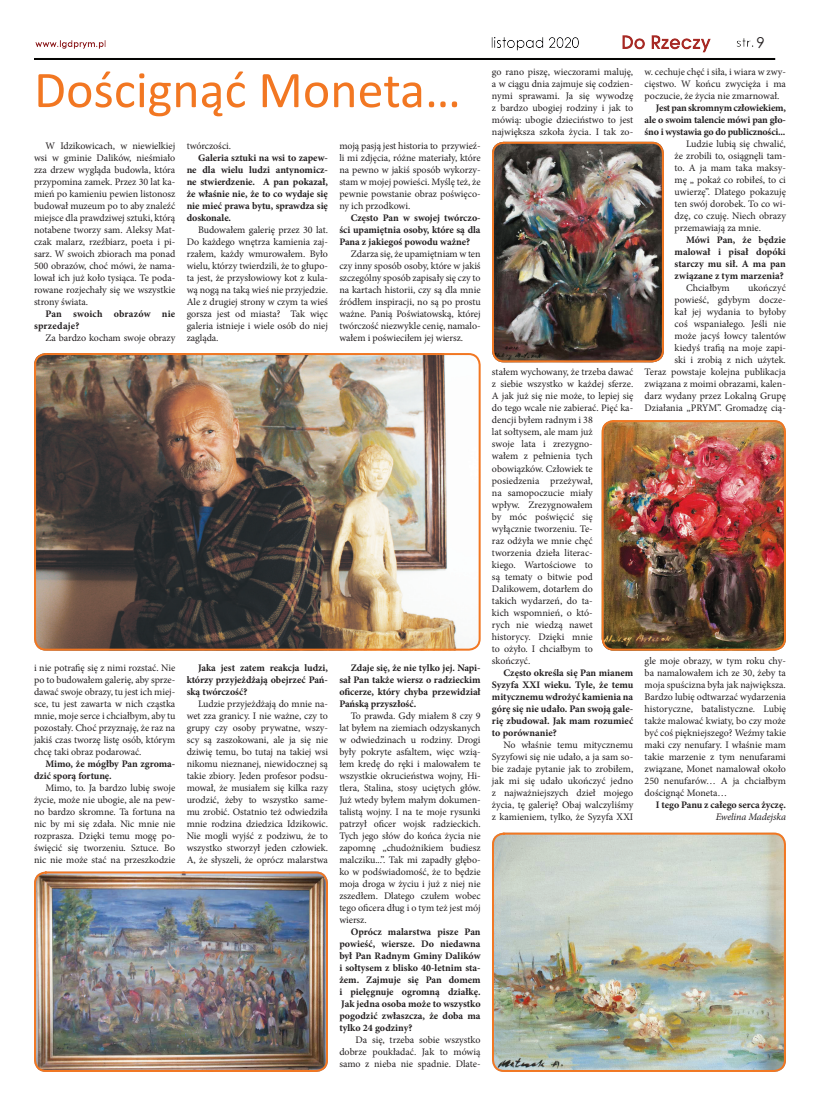
<style>
.page{position:relative;width:820px;height:1106px;background:#fff}
.page>*{position:absolute;margin:0;border:0;box-sizing:border-box;transform-origin:0 0}
.t1{font:52px "Calibri";color:#f27722}
.t2{font:15px "Century Gothic";color:#231f20}
.t3{font:10px/12px "Minion Pro";color:#231f20;text-align:justify}
.t4{font:700 10px/12px "Minion Pro";letter-spacing:-.005em;color:#231f20;text-align:justify}
.t5{font:700 10px/12px "Minion Pro";letter-spacing:.02em;color:#231f20}
.t6{font:italic 10px "Minion Pro";letter-spacing:-.01em;color:#231f20}
</style>
<div class="page">
<img style="left:34px;top:35px;width:740px;height:25px">
<img style="left:34px;top:874px;width:294px;height:197px">
<div style="left:34px;top:871px;width:294px;height:200px;border:2px solid #f27722;border-radius:11px"></div>
<img style="left:492px;top:142px;width:171px;height:220px">
<div style="left:492px;top:142px;width:171px;height:220px;border:2px solid #f27722;border-radius:11px"></div>
<img style="left:34px;top:353px;width:446px;height:297px">
<div style="left:34px;top:353px;width:446px;height:297px;border:2px solid #f27722;border-radius:11px"></div>
<img style="left:604px;top:420px;width:181px;height:230px">
<div style="left:601px;top:420px;width:184px;height:230px;border:2px solid #f27722;border-radius:11px"></div>
<img style="left:492px;top:834px;width:293px;height:237px">
<div style="left:492px;top:832px;width:293px;height:239px;border:2px solid #f27722;border-radius:11px"></div>
<h1 class="t1" style="left:34px;top:54px;width:428px">Doścignąć Moneta…</h1>
<p class="t3" style="left:34px;top:140px;width:143px;text-indent:11px">W Idzikowicach, w niewielkiej wsi w gminie Dalików, nieśmiało zza drzew wygląda budowla, która przypomina zamek. Przez 30 lat ka&shy;mień po kamieniu pewien listonosz budował muzeum po to aby znaleźć miejsce dla prawdziwej sztuki, którą notabene tworzy sam. Aleksy Mat&shy;czak malarz, rzeźbiarz, poeta i pi&shy;sarz. W swoich zbiorach ma ponad 500 obrazów, choć mówi, że nama&shy;lował ich już koło tysiąca. Te poda&shy;rowane rozjechały się we wszystkie strony świata.</p>
<p class="t5" style="left:34px;top:308px;width:143px;text-indent:11px">Pan swoich obrazów nie sprzedaje?</p>
<p class="t3" style="left:45px;top:332px;width:131px">Za bardzo kocham swoje obrazy</p>
<p class="t3" style="left:187px;top:140px;width:46px">twórczości.</p>
<p class="t4" style="left:187px;top:152px;width:143px;text-indent:11px">Galeria sztuki na wsi to zapew&shy;ne dla wielu ludzi antynomicz&shy;ne stwierdzenie. A pan pokazał, że właśnie nie, że to co wydaje się nie mieć prawa bytu, sprawdza się doskonale.</p>
<p class="t3" style="left:187px;top:224px;width:143px;text-indent:11px">Budowałem galerię przez 30 lat.<br>Do każdego wnętrza kamienia zaj&shy;rzałem, każdy wmurowałem. Było wielu, którzy twierdzili, że to głupo&shy;ta jest, że przysłowiowy kot z kula&shy;wą nogą na taką wieś nie przyjedzie.<br>Ale z drugiej strony w czym ta wieś gorsza jest od miasta? Tak więc galeria istnieje i wiele osób do niej zagląda.</p>
<p class="t3" style="left:339px;top:140px;width:143px">moją pasją jest historia to przywieź&shy;li mi zdjęcia, różne materiały, które na pewno w jakiś sposób wykorzy&shy;stam w mojej powieści. Myślę też, że pewnie powstanie obraz poświęco&shy;ny ich przodkowi.</p>
<p class="t4" style="left:339px;top:212px;width:143px;text-indent:11px">Często Pan w swojej twórczo&shy;ści upamiętnia osoby, które są dla Pana z jakiegoś powodu ważne?</p>
<p class="t3" style="left:339px;top:248px;width:143px;text-indent:11px">Zdarza się, że upamiętniam w ten czy inny sposób osoby, które w jakiś szczególny sposób zapisały się czy to na kartach historii, czy są dla mnie źródłem inspiracji, no są po prostu ważne. Panią Poświatowską, której twórczość niezwykle cenię, namalo&shy;wałem i poświeciłem jej wiersz.</p>
<p class="t3" style="left:34px;top:661px;width:143px">i nie potrafię się z nimi rozstać. Nie po to budowałem galerię, aby sprze&shy;dawać swoje obrazy, tu jest ich miej&shy;sce, tu jest zawarta w nich cząstka mnie, moje serce i chciałbym, aby tu pozostały. Choć przyznaję, że raz na jakiś czas tworzę listę osób, którym chcę taki obraz podarować.</p>
<p class="t4" style="left:34px;top:757px;width:143px;text-indent:11px">Mimo, że mógłby Pan zgroma&shy;dzić sporą fortunę.</p>
<p class="t3" style="left:34px;top:781px;width:143px;text-indent:11px">Mimo, to. Ja bardzo lubię swoje życie, może nie ubogie, ale na pew&shy;no bardzo skromne. Ta fortuna na nic by mi się zdała. Nic mnie nie rozprasza. Dzięki temu mogę po&shy;święcić się tworzeniu. Sztuce. Bo nic nie może stać na przeszkodzie</p>
<p class="t4" style="left:187px;top:661px;width:143px;text-indent:11px">Jaka jest zatem reakcja ludzi, którzy przyjeżdżają obejrzeć Pań&shy;ską twórczość?</p>
<p class="t3" style="left:187px;top:697px;width:143px;text-indent:11px">Ludzie przyjeżdżają do mnie na&shy;wet zza granicy. I nie ważne, czy to grupy czy osoby prywatne, wszy&shy;scy są zaszokowani, ale ja się nie dziwię temu, bo tutaj na takiej wsi nikomu nieznanej, niewidocznej są takie zbiory. Jeden profesor podsu&shy;mował, że musiałem się kilka razy urodzić, żeby to wszystko same&shy;mu zrobić. Ostatnio też odwiedziła mnie rodzina dziedzica Idzikowic.<br>Nie mogli wyjść z podziwu, że to wszystko stworzył jeden człowiek.<br>A, że słyszeli, że oprócz malarstwa</p>
<p class="t4" style="left:339px;top:661px;width:143px;text-indent:11px">Zdaje się, że nie tylko jej. Napi&shy;sał Pan także wiersz o radzieckim oficerze, który chyba przewidział Pańską przyszłość.</p>
<p class="t3" style="left:339px;top:709px;width:143px;text-indent:11px">To prawda. Gdy miałem 8 czy 9 lat byłem na ziemiach odzyskanych w odwiedzinach u rodziny. Drogi były pokryte asfaltem, więc wzią&shy;łem kredę do ręki i malowałem te wszystkie okrucieństwa wojny, Hi&shy;tlera, Stalina, stosy uciętych głów.<br>Już wtedy byłem małym dokumen&shy;talistą wojny. I na te moje rysunki patrzył oficer wojsk radzieckich.<br>Tych jego słów do końca życia nie zapomnę „chudożnikiem budiesz malcziku...”. Tak mi zapadły głębo&shy;ko w podświadomość, że to będzie moja droga w życiu i już z niej nie zszedłem. Dlatego czułem wobec tego oficera dług i o tym też jest mój wiersz.</p>
<p class="t4" style="left:339px;top:925px;width:143px;text-indent:11px">Oprócz malarstwa pisze Pan powieść, wiersze. Do niedawna był Pan Radnym Gminy Dalików i sołtysem z blisko 40-letnim sta&shy;żem. Zajmuje się Pan domem i pielęgnuje ogromną działkę.<br>Jak jedna osoba może to wszystko pogodzić zwłaszcza, że doba ma tylko 24 godziny?</p>
<p class="t3" style="left:339px;top:1033px;width:143px;text-indent:16px">Da się, trzeba sobie wszystko dobrze poukładać. Jak to mówią samo z nieba nie spadnie. Dlate-</p>
<p class="t3" style="left:492px;top:66px;width:143px">go rano piszę, wieczorami maluję, a w ciągu dnia zajmuje się codzien&shy;nymi sprawami. Ja się wywodzę z bardzo ubogiej rodziny i jak to mówią: ubogie dzieciństwo to jest największa szkoła życia. I tak zo-</p>
<p class="t3" style="left:492px;top:366px;width:143px;text-align:left">stałem wychowany, że trzeba dawać z siebie wszystko w każdej sferze.<br>A jak już się nie może, to lepiej się do tego wcale nie zabierać. Pięć ka&shy;dencji byłem radnym i 38<br>lat sołtysem, ale mam już<br>swoje lata i zrezygno-<br>wałem z pełnienia tych obowiązków. Człowiek te posiedzenia przeżywał,<br>na samopoczucie miały<br>wpływ. Zrezygnowałem<br>by móc poświęcić się wyłącznie tworzeniu. Te-<br>raz odżyła we mnie chęć tworzenia dzieła literac-<br>kiego. Wartościowe to<br>są tematy o bitwie pod<br>Dalikowem, dotarłem do<br>takich wydarzeń, do ta-<br>kich wspomnień, o któ-<br>rych nie wiedzą nawet historycy. Dzięki mnie<br>to ożyło. I chciałbym to skończyć.</p>
<p class="t4" style="left:492px;top:666px;width:143px;text-indent:11px">Często określa się Pan mianem Syzyfa XXI wieku. Tyle, że temu mitycznemu wdrożyć kamienia na górę się nie udało. Pan swoją gale&shy;rię zbudował. Jak mam rozumieć to porównanie?</p>
<p class="t3" style="left:492px;top:738px;width:143px;text-indent:11px">No właśnie temu mitycznemu Syzyfowi się nie udało, a ja sam so&shy;bie zadaje pytanie jak to zrobiłem, jak mi się udało ukończyć jedno z najważniejszych dzieł mojego życia, tę galerię? Obaj walczyliśmy z kamieniem, tylko, że Syzyfa XXI</p>
<h2 class="t2" style="left:756px;top:32px;width:10px">9</h2>
<p class="t3" style="left:644px;top:66px;width:143px">w. cechuje chęć i siła, i wiara w zwy&shy;cięstwo. W końcu zwycięża i ma poczucie, że życia nie zmarnował.</p>
<p class="t4" style="left:644px;top:102px;width:143px;text-indent:11px">Jest pan skromnym człowiekiem, ale o swoim talencie mówi pan gło&shy;śno i wystawia go do publiczności...</p>
<p class="t3" style="left:674px;top:138px;width:113px;text-indent:11px">Ludzie lubią się chwalić, że zrobili to, osiągnęli tam&shy;to. A ja mam taka maksy&shy;mę „ pokaż co robiłeś, to ci uwierzę”. Dlatego pokazuję ten swój dorobek. To co wi&shy;dzę, co czuję. Niech obrazy przemawiają za mnie.</p>
<p class="t4" style="left:674px;top:234px;width:113px;text-indent:11px">Mówi Pan, że będzie malował i pisał dopóki starczy mu sił. A ma pan związane z tym marzenia?</p>
<p class="t3" style="left:685px;top:282px;width:45px">Chciałbym</p>
<p class="t3" style="left:644px;top:282px;width:143px;text-align:right">ukończyć<br>powieść, gdybym docze-<br>kał jej wydania to byłoby<br>coś wspaniałego. Jeśli nie<br>może jacyś łowcy talentów<br>kiedyś trafią na moje zapi-<br>ski i zrobią z nich użytek.<br>Teraz powstaje kolejna publikacja związana z moimi obrazami, kalen&shy;darz wydany przez Lokalną Grupę<br>Działania „PRYM”. Gromadzę cią-</p>
<p class="t3" style="left:644px;top:654px;width:143px">gle moje obrazy, w tym roku chy&shy;ba namalowałem ich ze 30, żeby ta moja spuścizna była jak największa.<br>Bardzo lubię odtwarzać wydarzenia historyczne, batalistyczne. Lubię także malować kwiaty, bo czy może być coś piękniejszego? Weźmy takie maki czy nenufary. I właśnie mam takie marzenie z tym nenufarami związane, Monet namalował około 250 nenufarów… A ja chciałbym doścignąć Moneta…</p>
<p class="t4" style="left:655px;top:798px;width:131px">I tego Panu z całego serca życzę.</p>
<p class="t6" style="left:715px;top:809px;width:72px">Ewelina Madejska</p>
</div>
